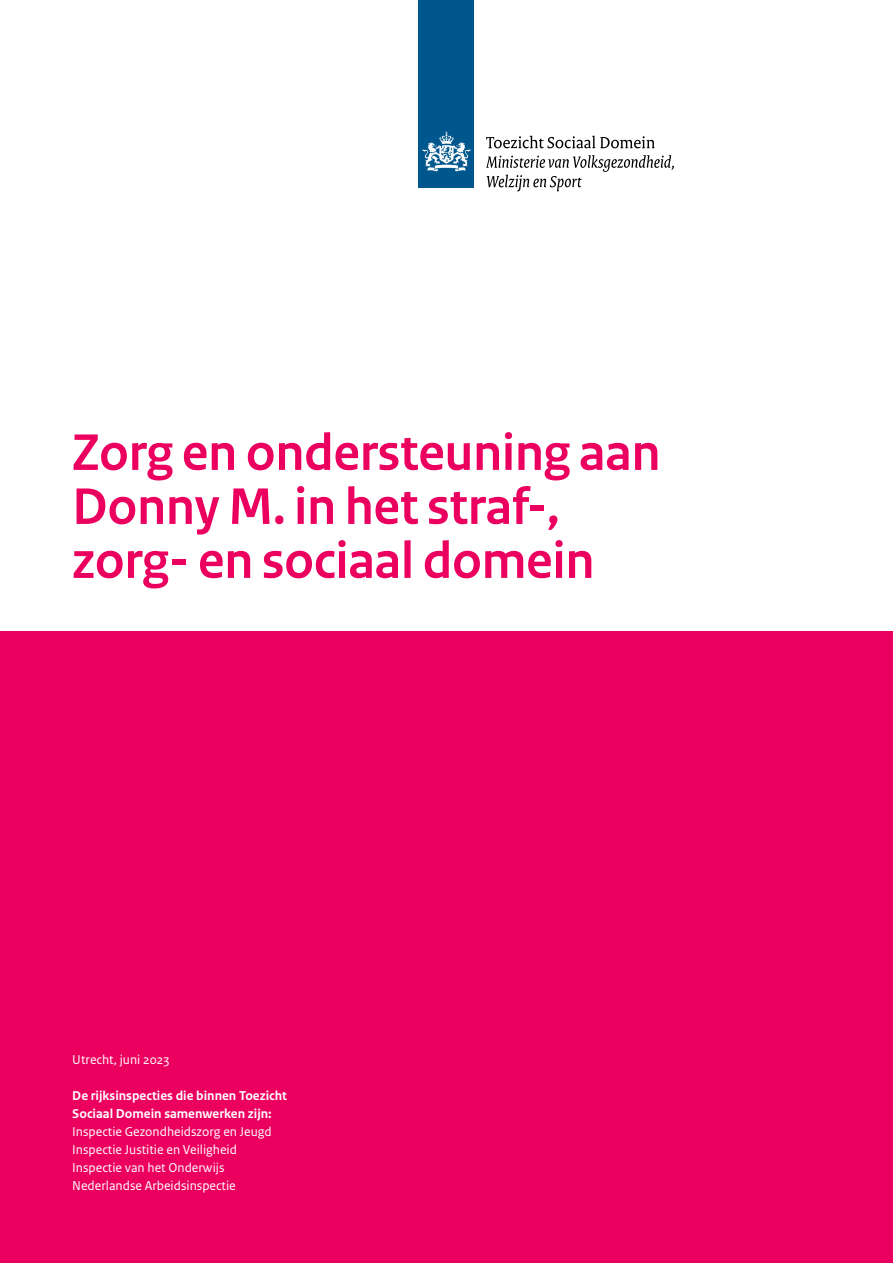
<style>
.page{position:relative;width:893px;height:1263px;background:#fff}
.page>*{position:absolute;margin:0;border:0;box-sizing:border-box;transform-origin:0 0}
.H1_01_RO_Titel{font:700 54px/54px "Rijksoverheid Sans Heading";color:#ec005f}
.P_Colofon{font:13.5px "Rijksoverheid Sans Text";color:#fff}
.P_Colofon-2{font:700 13.5px/18px "Rijksoverheid Sans Text";color:#fff}
</style>
<div class="page">
<div style="left:0;top:631px;width:893px;height:632px;background:#ec005f"></div>
<div style="left:419px;top:0;width:55px;height:187px;background:#00578e"></div>
<svg style="left:423px;top:132px;width:47px;height:40px"></svg>
<svg style="left:486px;top:136px;width:169px;height:12px"></svg>
<svg style="left:486px;top:155px;width:188px;height:36px"></svg>
<h1 class="H1_01_RO_Titel" style="left:72px;top:426px;width:590px">Zorg en ondersteuning aan<br>Donny M. in het straf-, zorg- en sociaal domein</h1>
<p class="P_Colofon" style="left:72px;top:1052px;width:99px">Utrecht, juni 2023</p>
<p class="P_Colofon-2" style="left:72px;top:1087px;width:216px">De rijksinspecties die binnen Toezicht<br>Sociaal Domein samenwerken zijn:</p>
<p class="P_Colofon" style="left:72px;top:1124px;width:201px">Inspectie Gezondheidszorg en Jeugd</p>
<p class="P_Colofon" style="left:72px;top:1142px;width:166px">Inspectie Justitie en Veiligheid</p>
<p class="P_Colofon" style="left:72px;top:1160px;width:154px">Inspectie van het Onderwijs</p>
<p class="P_Colofon" style="left:72px;top:1178px;width:165px">Nederlandse Arbeidsinspectie</p>
</div>
